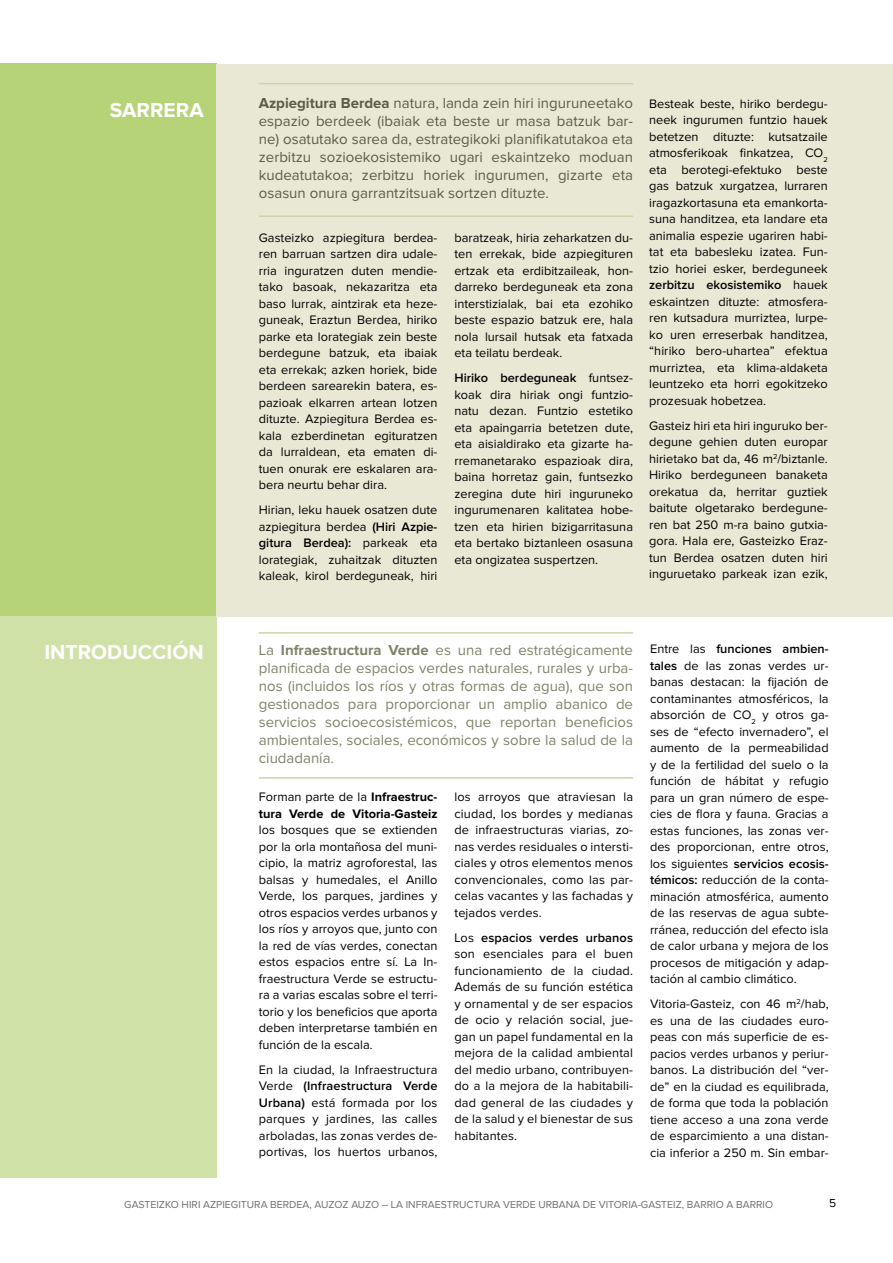
<style>
.page{position:relative;width:893px;height:1263px;background:#fff}
.page>*{position:absolute;margin:0;border:0;box-sizing:border-box;transform-origin:0 0}
.t1{font:700 21px "Proxima Nova";color:#fff}
.t2{font:15px/18px "Proxima Nova";color:#80826a;text-align:justify}
.t3{font:15px/18px "Proxima Nova";color:#5a5d4a;text-align:justify}
.t4{font:12.75px/16.5px "Proxima Nova";color:#000;text-align:justify}
.t5{font:700 12.75px/16.5px "Proxima Nova";color:#000}
.t6{font:12px "Proxima Nova";color:#000}
.t7{font:10.5px "Proxima Nova";color:#706f6f}
.s1{font-weight:700}
.s2{font-weight:600}
.s3{font-weight:400}
</style>
<div class="page">
<div style="left:0;top:64px;width:216px;height:553px;background:#b6d378"></div>
<div style="left:0;top:617px;width:216px;height:561px;background:#d0e1a8"></div>
<div style="left:216px;top:64px;width:677px;height:553px;background:#e8e8d5"></div>
<hr style="left:259px;top:777px;width:374px;height:2px;background:#d1d2a9">
<hr style="left:259px;top:215px;width:374px;height:2px;background:#d1d2a9">
<hr style="left:259px;top:632px;width:374px;height:2px;background:#d1d2a9">
<hr style="left:259px;top:83px;width:374px;height:1px;background:#d1d2a9">
<h1 class="t1" style="left:110px;top:100px;width:95px">SARRERA</h1>
<h1 class="t1" style="left:44px;top:642px;width:161px">INTRODUCCIÓN</h1>
<p class="t3" style="left:259px;top:95px;width:376px"><span class="s1">Azpiegitura Berdea</span> natura, landa zein hiri inguruneetako espazio berdeek (ibaiak eta beste ur masa batzuk bar&shy;ne) osatutako sarea da, estrategikoki planifikatutakoa eta zerbitzu sozioekosistemiko ugari eskaintzeko moduan kudeatutakoa; zerbitzu horiek ingurumen, gizarte eta osasun onura garrantzitsuak sortzen dituzte.</p>
<p class="t4" style="left:259px;top:230px;width:180px">Gasteizko azpiegitura berdea&shy;ren barruan sartzen dira udale&shy;rria inguratzen duten mendie&shy;tako basoak, nekazaritza eta baso lurrak, aintzirak eta heze&shy;guneak, Eraztun Berdea, hiriko parke eta lorategiak zein beste berdegune batzuk, eta ibaiak eta errekak; azken horiek, bide berdeen sarearekin batera, es&shy;pazioak elkarren artean lotzen dituzte. Azpiegitura Berdea es&shy;kala ezberdinetan egituratzen da lurraldean, eta ematen di&shy;tuen onurak ere eskalaren ara&shy;bera neurtu behar dira.</p>
<p class="t4" style="left:259px;top:502px;width:180px">Hirian, leku hauek osatzen dute azpiegitura berdea <span class="s2">(Hiri Azpie&shy;gitura Berdea):</span> parkeak eta lorategiak, zuhaitzak dituzten kaleak, kirol berdeguneak, hiri</p>
<p class="t4" style="left:454px;top:230px;width:180px">baratzeak, hiria zeharkatzen du&shy;ten errekak, bide azpiegituren ertzak eta erdibitzaileak, hon&shy;darreko berdeguneak eta zona interstizialak, bai eta ezohiko beste espazio batzuk ere, hala nola lursail hutsak eta fatxada eta teilatu berdeak.</p>
<p class="t4" style="left:454px;top:370px;width:180px"><span class="s2">Hiriko berdeguneak</span> funtsez&shy;koak dira hiriak ongi funtzio&shy;natu dezan. Funtzio estetiko eta apaingarria betetzen dute, eta aisialdirako eta gizarte ha&shy;rremanetarako espazioak dira, baina horretaz gain, funtsezko zeregina dute hiri inguruneko ingurumenaren kalitatea hobe&shy;tzen eta hirien bizigarritasuna eta bertako biztanleen osasuna eta ongizatea suspertzen.</p>
<p class="t4" style="left:649px;top:96px;width:180px">Besteak beste, hiriko berdegu&shy;neek ingurumen funtzio hauek betetzen dituzte: kutsatzaile atmosferikoak finkatzea, CO<sub>2 </sub>eta berotegi-efektuko beste gas batzuk xurgatzea, lurraren iragazkortasuna eta emankorta&shy;suna handitzea, eta landare eta animalia espezie ugariren habi&shy;tat eta babesleku izatea. Fun&shy;tzio horiei esker, berdeguneek <span class="s2">zerbitzu ekosistemiko</span> hauek eskaintzen dituzte: atmosfera&shy;ren kutsadura murriztea, lurpe&shy;ko uren erreserbak handitzea, “hiriko bero-uhartea” efektua murriztea, eta klima-aldaketa leuntzeko eta horri egokitzeko prozesuak hobetzea.</p>
<p class="t4" style="left:649px;top:418px;width:180px">Gasteiz hiri eta hiri inguruko ber&shy;degune gehien duten europar hirietako bat da, 46 m<sup>2</sup>/biztanle.<br>Hiriko berdeguneen banaketa orekatua da, herritar guztiek baitute olgetarako berdegune&shy;ren bat 250 m-ra baino gutxia&shy;gora. Hala ere, Gasteizko Eraz&shy;tun Berdea osatzen duten hiri inguruetako parkeak izan ezik,</p>
<p class="t2" style="left:259px;top:642px;width:376px">La <span class="s1">Infraestructura Verde</span> es una red estratégicamente planificada de espacios verdes naturales, rurales y urba&shy;nos (incluidos los ríos y otras formas de agua), que son gestionados para proporcionar un amplio abanico de servicios socioecosistémicos, que reportan beneficios ambientales, sociales, económicos y sobre la salud de la ciudadanía.</p>
<p class="t5" style="left:259px;top:789px;width:180px"><span class="s3">Forman parte de la</span> Infraestruc&shy;tura Verde de Vitoria-Gasteiz</p>
<p class="t4" style="left:259px;top:822px;width:180px">los bosques que se extienden por la orla montañosa del muni&shy;cipio, la matriz agroforestal, las balsas y humedales, el Anillo Verde, los parques, jardines y otros espacios verdes urbanos y los ríos y arroyos que, junto con la red de vías verdes, conectan estos espacios entre sí. La In&shy;fraestructura Verde se estructu&shy;ra a varias escalas sobre el terri&shy;torio y los beneficios que aporta deben interpretarse también en función de la escala.</p>
<p class="t4" style="left:259px;top:1061px;width:180px">En la ciudad, la Infraestructura Verde <span class="s2">(Infraestructura Verde Urbana)</span> está formada por los parques y jardines, las calles arboladas, las zonas verdes de&shy;portivas, los huertos urbanos,</p>
<p class="t4" style="left:454px;top:789px;width:180px">los arroyos que atraviesan la ciudad, los bordes y medianas de infraestructuras viarias, zo&shy;nas verdes residuales o intersti&shy;ciales y otros elementos menos convencionales, como las par&shy;celas vacantes y las fachadas y tejados verdes.</p>
<p class="t4" style="left:454px;top:929px;width:180px">Los <span class="s2">espacios verdes urbanos </span>son esenciales para el buen funcionamiento de la ciudad.<br>Además de su función estética y ornamental y de ser espacios de ocio y relación social, jue&shy;gan un papel fundamental en la mejora de la calidad ambiental del medio urbano, contribuyen&shy;do a la mejora de la habitabili&shy;dad general de las ciudades y de la salud y el bienestar de sus habitantes.</p>
<p class="t4" style="left:650px;top:641px;width:180px">Entre las <span class="s2">funciones ambien&shy;tales</span> de las zonas verdes ur&shy;banas destacan: la fijación de contaminantes atmosféricos, la absorción de CO<sub>2</sub> y otros ga&shy;ses de “efecto invernadero”, el aumento de la permeabilidad y de la fertilidad del suelo o la función de hábitat y refugio para un gran número de espe&shy;cies de flora y fauna. Gracias a estas funciones, las zonas ver&shy;des proporcionan, entre otros, los siguientes <span class="s2">servicios ecosis&shy;témicos:</span> reducción de la conta&shy;minación atmosférica, aumento de las reservas de agua subte&shy;rránea, reducción del efecto isla de calor urbana y mejora de los procesos de mitigación y adap&shy;tación al cambio climático.</p>
<p class="t4" style="left:650px;top:996px;width:180px">Vitoria-Gasteiz, con 46 m<sup>2</sup>/hab, es una de las ciudades euro&shy;peas con más superficie de es&shy;pacios verdes urbanos y periur&shy;banos. La distribución del “ver&shy;de” en la ciudad es equilibrada, de forma que toda la población tiene acceso a una zona verde de esparcimiento a una distan&shy;cia inferior a 250 m. Sin embar-</p>
<p class="t7" style="left:124px;top:1199px;width:650px">GASTEIZKO HIRI AZPIEGITURA BERDEA, AUZOZ AUZO – LA INFRAESTRUCTURA VERDE URBANA DE VITORIA-GASTEIZ, BARRIO A BARRIO</p>
<p class="t6" style="left:829px;top:1198px;width:9px">5</p>
</div>
